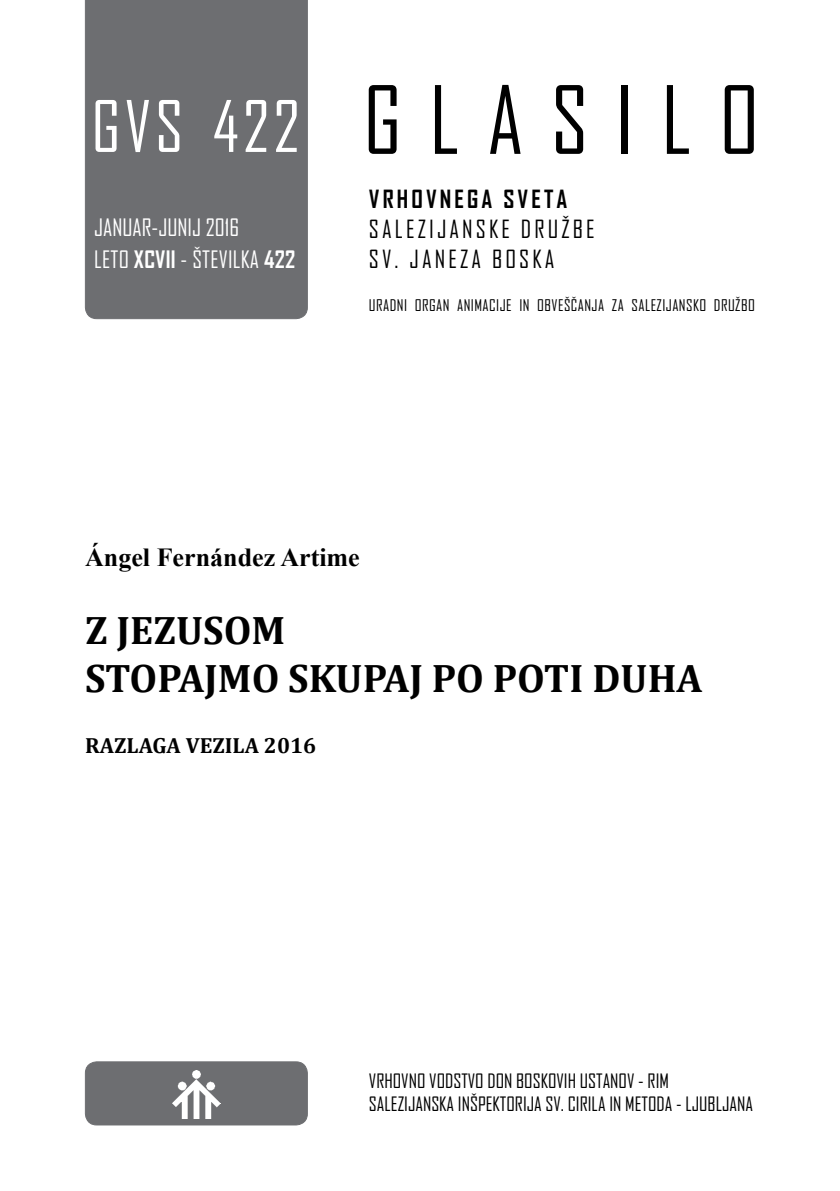
<style>
.page{position:relative;width:840px;height:1191px;background:#fff}
.page>*{position:absolute;margin:0;border:0;box-sizing:border-box;transform-origin:0 0}
.t1{font:90px "Agency FB";letter-spacing:.305em;color:#000}
.t2{font:68px "Agency FB";letter-spacing:.055em;color:#fff}
.t3{font:700 40px/48px "Cambria";color:#000}
.t4{font:700 26px "Times New Roman";color:#000}
.t5{font:24px/30px "Agency FB";letter-spacing:.13em;color:#000}
.t6{font:700 24px "Agency FB";letter-spacing:.13em;color:#000}
.t7{font:23px/32px "Agency FB";color:#fff}
.t8{font:700 22px "Cambria";color:#000}
.t9{font:19px "Agency FB";color:#000}
.t10{font:18px "Cambria";color:#000}
.t11{font:15.4px "Agency FB";letter-spacing:.03em;color:#000}
.s1{font-weight:700}
</style>
<div class="page">
<div style="left:85px;top:0;width:222px;height:319px;background:#6d6e71"></div>
<div style="left:85px;top:1061px;width:222px;height:64px;background:#6d6e71;border-radius:11px"></div>
<div style="left:85px;top:1061px;width:222px;height:64px;border:1px solid #6d6e71;border-radius:11px"></div>
<img style="left:172px;top:1070px;width:48px;height:48px">
<h2 class="t2" style="left:91px;top:80px;width:210px">GVS 422</h2>
<p class="t7" style="left:94px;top:210px;width:202px">JANUAR-JUNIJ 2016<br>LETO <span class="s1">XCVII</span> - ŠTEVILKA <span class="s1">422</span></p>
<h1 class="t1" style="left:363px;top:59px;width:397px">GLASILO</h1>
<p class="t6" style="left:369px;top:183px;width:200px">VRHOVNEGA SVETA</p>
<p class="t5" style="left:369px;top:213px;width:227px">SALEZIJANSKE DRUŽBE<br>SV. JANEZA B OSKA</p>
<p class="t11" style="left:369px;top:294px;width:387px">URADNI ORGAN ANIMACIJE IN OBVEŠČANJA ZA SALEZIJANSKO DRUŽBO</p>
<h3 class="t4" style="left:85px;top:539px;width:276px">Ángel Fernández Artime</h3>
<h3 class="t3" style="left:85px;top:605px;width:618px">Z JEZUSOM<br>STOPAJMO SKUPAJ PO POTI DUHA</h3>
<p class="t8" style="left:85px;top:730px;width:232px">RAZLAGA VEZILA 2016</p>
<p class="t9" style="left:369px;top:1068px;width:33px">VRHOVNO</p>
<p class="t9" style="left:429px;top:1068px;width:9px">VODS</p>
<p class="t9" style="left:461px;top:1068px;width:71px">TVO DON BOSKOVI</p>
<p class="t9" style="left:567px;top:1068px;width:44px">H USTANOV</p>
<p class="t9" style="left:638px;top:1068px;width:32px">- RIM</p>
<p class="t9" style="left:369px;top:1090px;width:16px">SALEZIJANSKA</p>
<p class="t9" style="left:457px;top:1090px;width:57px">INŠPEKTORIJA</p>
<p class="t9" style="left:545px;top:1090px;width:37px">SV. CIRILA</p>
<p class="t9" style="left:609px;top:1090px;width:91px">IN METODA - LJUBLJANA</p>
<p class="t10" style="left:744px;top:1104px;width:11px">1</p>
</div>
